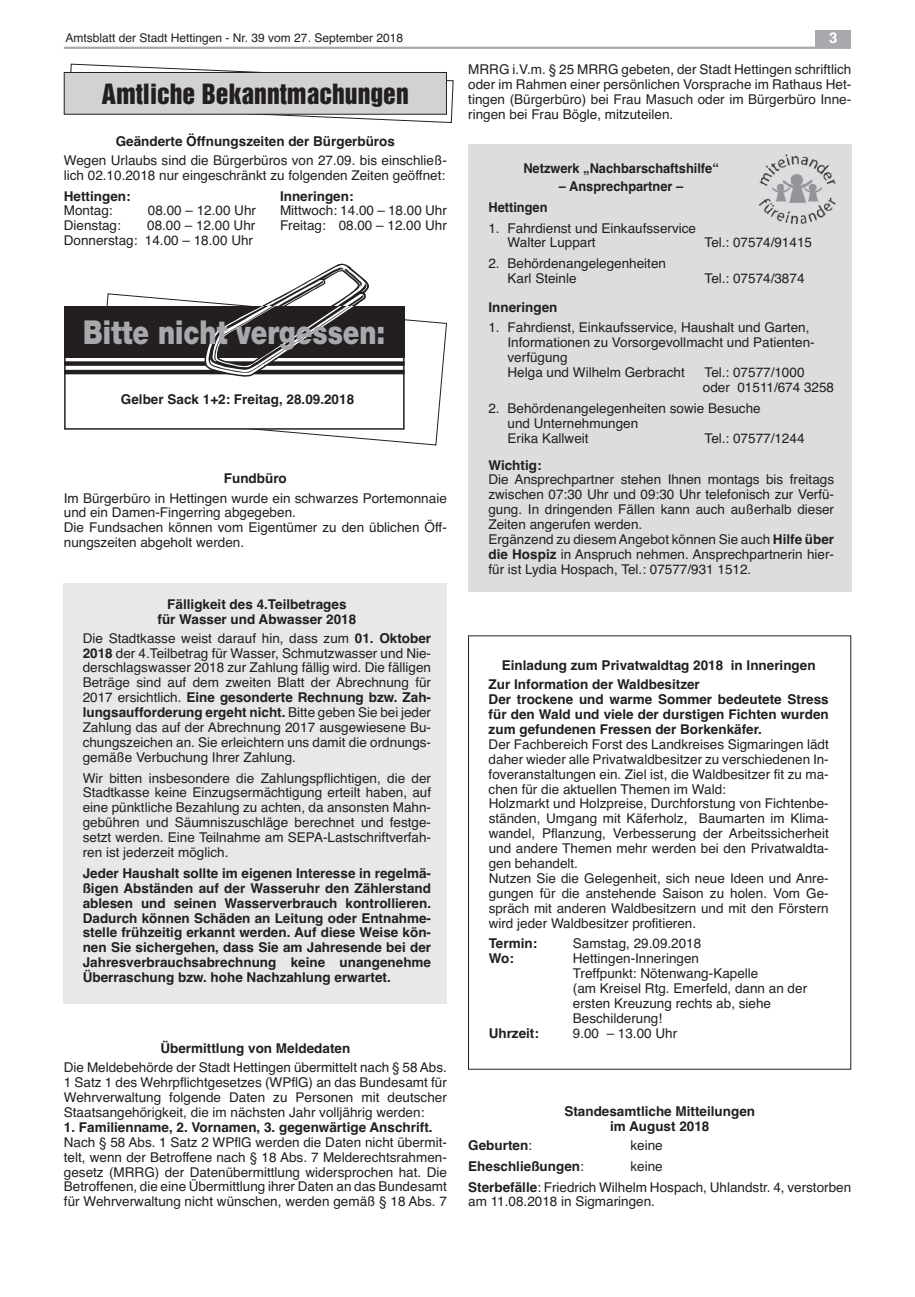
<style>
.page{position:relative;width:915px;height:1297px;background:#fff}
.page>*{position:absolute;margin:0;border:0;box-sizing:border-box;transform-origin:0 0}
.t1{font:900 33px "Helvetica Neue";color:#a8a9ad;scale:.8 1}
.t2{font:25.5px "Helvetica Inserat";color:#231f20}
.t3{font:700 15px "Helvetica";color:#fff}
.t4{font:13.5px/14.9px "Helvetica";color:#231f20}
.t5{font:700 13.5px/14.9px "Helvetica";color:#231f20;text-align:center}
.t6{font:700 13.5px "Helvetica";color:#231f20;scale:.95 1}
.t7{font:12px "Helvetica";color:#231f20}
.s1{font-weight:700}
.s2{font-weight:400}
</style>
<div class="page">
<hr style="left:64px;top:47px;width:786px;height:2px;background:#a8a9ad">
<div style="left:815px;top:30px;width:35px;height:17px;background:#a8a9ad"></div>
<svg style="left:70px;top:63px;width:384px;height:60px"></svg>
<div style="left:64px;top:72px;width:382px;height:42px;background:#d1d2d4"></div>
<div style="left:64px;top:72px;width:382px;height:43px;border:1px solid #231f20"></div>
<svg style="left:106px;top:293px;width:341px;height:153px"></svg>
<div style="left:65px;top:307px;width:338px;height:122px;background:#fff"></div>
<div style="left:64px;top:306px;width:340px;height:124px;border:2px solid #231f20"></div>
<div style="left:64px;top:306px;width:340px;height:51px;background:#231f20"></div>
<div style="left:64px;top:361px;width:340px;height:5px;background:#231f20"></div>
<hr style="left:64px;top:370px;width:340px;height:4px;background:#231f20">
<svg style="left:204px;top:264px;width:165px;height:113px"></svg>
<div style="left:64px;top:584px;width:382px;height:420px;background:#e7e8e9"></div>
<div style="left:468px;top:145px;width:382px;height:447px;background:#dcdddf"></div>
<img style="left:758px;top:154px;width:78px;height:71px">
<p class="t7" style="left:65px;top:31px;width:339px">Amtsblatt der Stadt Hettingen - Nr. 39 vom 27. September 2018</p>
<p class="t3" style="left:829px;top:29px;width:10px">3</p>
<h2 class="t2" style="left:102px;top:83px;width:308px">Amtliche Bekanntmachungen</h2>
<p class="t4" style="left:468px;top:62px;width:384px;text-align:justify">MRRG i.V.m. § 25 MRRG gebeten, der Stadt Hettingen schriftlich oder im Rahmen einer persönlichen Vorsprache im Rathaus Het&shy;tingen (Bürgerbüro) bei Frau Masuch oder im Bürgerbüro Inne&shy;ringen bei Frau Bögle, mitzuteilen.</p>
<p class="t5" style="left:116px;top:134px;width:281px">Geänderte Öffnungszeiten der Bürgerbüros</p>
<p class="t4" style="left:64px;top:153px;width:384px">Wegen Urlaubs sind die Bürgerbüros von 27.09. bis einschließ&shy;lich 02.10.2018 nur eingeschränkt zu folgenden Zeiten geöffnet:</p>
<p class="t5" style="left:64px;top:189px;width:68px">Hettingen:</p>
<p class="t5" style="left:280px;top:189px;width:75px">Inneringen:</p>
<p class="t4" style="left:64px;top:203px;width:50px">Montag:</p>
<p class="t4" style="left:148px;top:203px;width:110px">08.00 – 12.00 Uhr</p>
<p class="t4" style="left:280px;top:203px;width:168px">Mittwoch: 14.00 – 18.00 Uhr</p>
<p class="t4" style="left:64px;top:218px;width:59px">Dienstag:</p>
<p class="t4" style="left:147px;top:218px;width:110px">08.00 – 12.00 Uhr</p>
<p class="t4" style="left:280px;top:218px;width:168px">Freitag: 08.00 – 12.00 Uhr</p>
<p class="t4" style="left:64px;top:233px;width:191px">Donnerstag: 14.00 – 18.00 Uhr</p>
<h1 class="t1" style="left:83px;top:320px;width:379px">Bitte nicht vergessen:</h1>
<p class="t5" style="left:121px;top:392px;width:235px">Gelber Sack 1+2: Freitag, 28.09.2018</p>
<p class="t5" style="left:224px;top:471px;width:64px">Fundbüro</p>
<p class="t4" style="left:64px;top:490px;width:384px">Im Bürgerbüro in Hettingen wurde ein schwarzes Portemonnaie und ein Damen-Fingerring abgegeben.<br>Die Fundsachen können vom Eigentümer zu den üblichen Öff&shy;nungszeiten abgeholt werden.</p>
<p class="t5" style="left:157px;top:596px;width:200px">Fälligkeit des 4.Teilbetrages für Wasser und Abwasser 2018</p>
<p class="t4" style="left:83px;top:630px;width:350px;text-align:justify">Die Stadtkasse weist darauf hin, dass zum <span class="s1">01. Oktober 2018</span> der 4.Teilbetrag für Wasser, Schmutzwasser und Nie&shy;derschlagswasser 2018 zur Zahlung fällig wird. Die fälligen Beträge sind auf dem zweiten Blatt der Abrechnung für 2017 ersichtlich. <span class="s1">Eine gesonderte Rechnung bzw. Zah&shy;lungsaufforderung ergeht nicht.</span> Bitte geben Sie bei jeder Zahlung das auf der Abrechnung 2017 ausgewiesene Bu&shy;chungszeichen an. Sie erleichtern uns damit die ordnungs&shy;gemäße Verbuchung Ihrer Zahlung.</p>
<p class="t4" style="left:83px;top:770px;width:350px;text-align:justify">Wir bitten insbesondere die Zahlungspflichtigen, die der Stadtkasse keine Einzugsermächtigung erteilt haben, auf eine pünktliche Bezahlung zu achten, da ansonsten Mahn&shy;gebühren und Säumniszuschläge berechnet und festge&shy;setzt werden. Eine Teilnahme am SEPA-Lastschriftverfah&shy;ren ist jederzeit möglich.</p>
<p class="t5" style="left:83px;top:866px;width:350px;text-align:justify">Jeder Haushalt sollte im eigenen Interesse in regelmä&shy;ßigen Abständen auf der Wasseruhr den Zählerstand ablesen und seinen Wasserverbrauch kontrollieren.<br>Dadurch können Schäden an Leitung oder Entnahme&shy;stelle frühzeitig erkannt werden. Auf diese Weise kön&shy;nen Sie sichergehen, dass Sie am Jahresende bei der Jahresverbrauchsabrechnung keine unangenehme Überraschung bzw. hohe Nachzahlung erwartet.</p>
<p class="t5" style="left:160px;top:1041px;width:191px">Übermittlung von Meldedaten</p>
<p class="t4" style="left:64px;top:1060px;width:384px;text-align:justify">Die Meldebehörde der Stadt Hettingen übermittelt nach § 58 Abs.<br>1 Satz 1 des Wehrpflichtgesetzes (WPflG) an das Bundesamt für Wehrverwaltung folgende Daten zu Personen mit deutscher Staatsangehörigkeit, die im nächsten Jahr volljährig werden:</p>
<p class="t5" style="left:64px;top:1120px;width:370px">1. Familienname, 2. Vornamen, 3. gegenwärtige Anschrift.</p>
<p class="t4" style="left:64px;top:1135px;width:384px;text-align:justify">Nach § 58 Abs. 1 Satz 2 WPflG werden die Daten nicht übermit&shy;telt, wenn der Betroffene nach § 18 Abs. 7 Melderechtsrahmen&shy;gesetz (MRRG) der Datenübermittlung widersprochen hat. Die Betroffenen, die eine Übermittlung ihrer Daten an das Bundesamt für Wehrverwaltung nicht wünschen, werden gemäß § 18 Abs. 7</p>
<p class="t6" style="left:523px;top:161px;width:207px">Netzwerk „Nachbarschaftshilfe“</p>
<p class="t6" style="left:558px;top:178px;width:132px">– Ansprechpartner –</p>
<p class="t6" style="left:488px;top:199px;width:64px">Hettingen</p>
<p class="t4" style="left:507px;top:220px;width:190px;text-indent:-19px">1. Fahrdienst und Einkaufsservice<br>Walter Luppart</p>
<p class="t4" style="left:704px;top:235px;width:109px">Tel.: 07574/91415</p>
<p class="t4" style="left:507px;top:256px;width:160px;text-indent:-19px">2. Behördenangelegenheiten<br>Karl Steinle</p>
<p class="t4" style="left:704px;top:271px;width:101px">Tel.: 07574/3874</p>
<p class="t5" style="left:488px;top:299px;width:71px">Inneringen</p>
<p class="t4" style="left:507px;top:320px;width:308px;text-indent:-19px">1. Fahrdienst, Einkaufsservice, Haushalt und Garten, Informationen zu Vorsorgevollmacht und Patienten&shy;verfügung<br>Helga und Wilhelm Gerbracht</p>
<p class="t4" style="left:702px;top:365px;width:133px">Tel.: 07577/1000<br>oder 01511/674 3258</p>
<p class="t4" style="left:507px;top:401px;width:254px;text-indent:-19px">2. Behördenangelegenheiten sowie Besuche und Unternehmungen<br>Erika Kallweit</p>
<p class="t4" style="left:704px;top:431px;width:101px">Tel.: 07577/1244</p>
<p class="t5" style="left:488px;top:457px;width:55px">Wichtig:</p>
<p class="t4" style="left:488px;top:472px;width:347px">Die Ansprechpartner stehen Ihnen montags bis freitags zwischen 07:30 Uhr und 09:30 Uhr telefonisch zur Verfü&shy;gung. In dringenden Fällen kann auch außerhalb dieser Zeiten angerufen werden.<br>Ergänzend zu diesem Angebot können Sie auch <span class="s1">Hilfe über die Hospiz</span> in Anspruch nehmen. Ansprechpartnerin hier&shy;für ist Lydia Hospach, Tel.: 07577/931 1512.</p>
<p class="t5" style="left:488px;top:656px;width:328px;line-height:19.2px;text-align:left;text-indent:13px">Einladung zum Privatwaldtag 2018 in Inneringen<br>Zur Information der Waldbesitzer</p>
<p class="t5" style="left:488px;top:692px;width:341px;text-align:justify">Der trockene und warme Sommer bedeutete Stress für den Wald und viele der durstigen Fichten wurden zum gefundenen Fressen der Borkenkäfer.</p>
<p class="t4" style="left:488px;top:737px;width:341px">Der Fachbereich Forst des Landkreises Sigmaringen lädt daher wieder alle Privatwaldbesitzer zu verschiedenen In&shy;foveranstaltungen ein. Ziel ist, die Waldbesitzer fit zu ma&shy;chen für die aktuellen Themen im Wald:<br>Holzmarkt und Holzpreise, Durchforstung von Fichtenbe&shy;ständen, Umgang mit Käferholz, Baumarten im Klima&shy;wandel, Pflanzung, Verbesserung der Arbeitssicherheit und andere Themen mehr werden bei den Privatwaldta&shy;gen behandelt.<br>Nutzen Sie die Gelegenheit, sich neue Ideen und Anre&shy;gungen für die anstehende Saison zu holen. Vom Ge&shy;spräch mit anderen Waldbesitzern und mit den Förstern wird jeder Waldbesitzer profitieren.</p>
<p class="t5" style="left:488px;top:936px;width:50px">Termin:</p>
<p class="t4" style="left:572px;top:936px;width:130px">Samstag, 29.09.2018</p>
<p class="t5" style="left:488px;top:951px;width:27px">Wo:</p>
<p class="t4" style="left:572px;top:951px;width:236px">Hettingen-Inneringen<br>Treffpunkt: Nötenwang-Kapelle<br>(am Kreisel Rtg. Emerfeld, dann an der ersten Kreuzung rechts ab, siehe<br>Beschilderung!</p>
<p class="t5" style="left:488px;top:1026px;width:52px">Uhrzeit:</p>
<p class="t4" style="left:572px;top:1026px;width:106px">9.00 – 13.00 Uhr</p>
<p class="t5" style="left:564px;top:1104px;width:192px">Standesamtliche Mitteilungen im August 2018</p>
<p class="t5" style="left:468px;top:1138px;width:65px">Geburten<span class="s2">:</span></p>
<p class="t4" style="left:630px;top:1138px;width:34px">keine</p>
<p class="t5" style="left:468px;top:1158px;width:117px">Eheschließungen<span class="s2">:</span></p>
<p class="t4" style="left:468px;top:1155px;width:384px;line-height:20.9px;text-indent:162px">keine<br><span class="s1">Sterbefälle</span>: Friedrich Wilhelm Hospach, Uhlandstr. 4, verstorben</p>
<p class="t4" style="left:468px;top:1194px;width:188px">am 11.08.2018 in Sigmaringen.</p>
</div>
